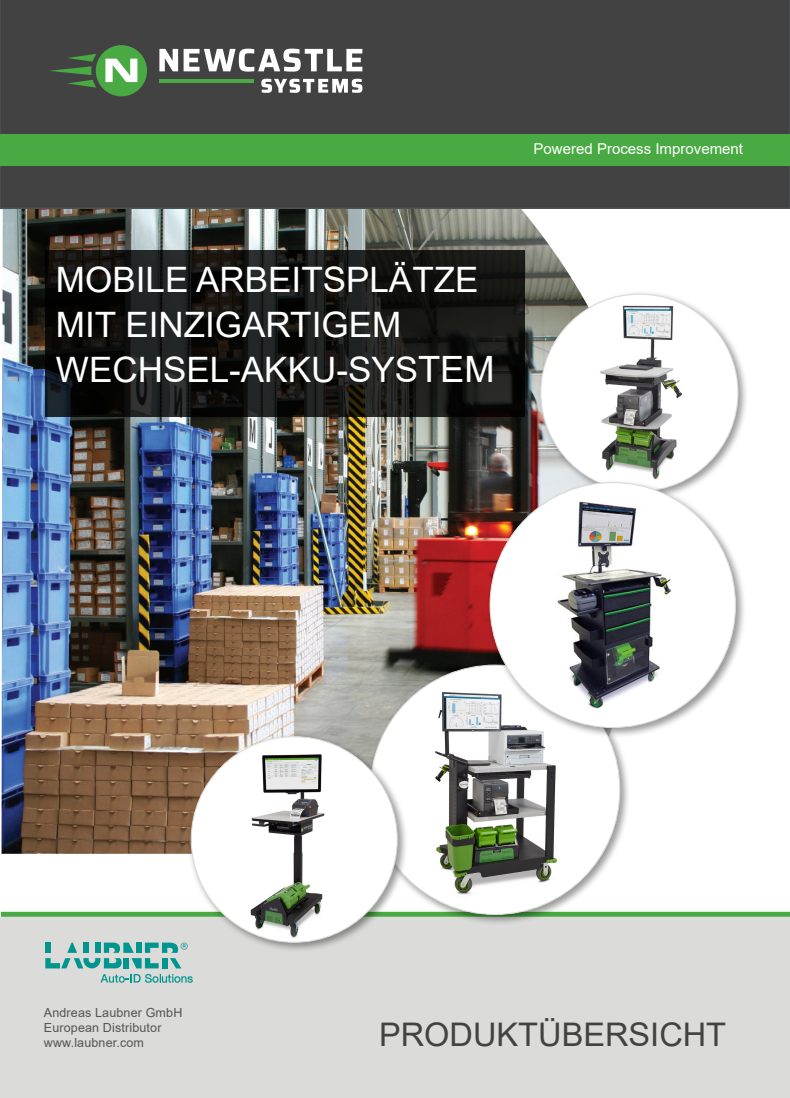
<style>
.page{position:relative;width:790px;height:1098px;background:#fff}
.page>*{position:absolute;margin:0;border:0;box-sizing:border-box;transform-origin:0 0}
.t1{font:35px/45px "Arial";color:#fff}
.t2{font:32.5px "Arial";color:#434243}
.t3{font:15px "Arial";color:#fff}
.t4{font:12.5px/15px "Arial";letter-spacing:.01em;color:#545454}
.s1{font-size:36.25px}
</style>
<div class="page">
<img style="left:2px;top:209px;width:577px;height:644px">
<div style="left:0;top:917px;width:789px;height:180px;background:#dbdbd9"></div>
<div style="left:0;top:0;width:789px;height:209px;background:#434243"></div>
<div style="left:0;top:135px;width:789px;height:31px;background:#49a942"></div>
<svg style="left:159px;top:49px;width:203px;height:23px"></svg>
<svg style="left:261px;top:79px;width:101px;height:14px"></svg>
<hr style="left:159px;top:79px;width:95px;height:3px;background:#49a942">
<svg style="left:49px;top:45px;width:98px;height:51px;background:#587d55"></svg>
<div style="left:1px;top:911px;width:788px;height:5px;background:#49a942"></div>
<svg style="left:45px;top:250px;width:479px;height:167px;background:#151614"></svg>
<div style="left:45px;top:942px;width:6px;height:10px;background:#00958e"></div>
<svg style="left:67px;top:942px;width:10px;height:10px"></svg>
<div style="left:136px;top:942px;width:5px;height:10px;background:#00958e"></div>
<div style="left:83px;top:942px;width:6px;height:10px;background:#00958e"></div>
<div style="left:95px;top:942px;width:5px;height:10px;background:#00958e"></div>
<svg style="left:104px;top:942px;width:30px;height:10px"></svg>
<svg style="left:45px;top:958px;width:148px;height:24px"></svg>
<svg style="left:145px;top:942px;width:42px;height:10px"></svg>
<div style="left:536px;top:290px;width:212px;height:212px;background:#000;opacity:.4"></div>
<svg style="left:540px;top:294px;width:197px;height:197px"></svg>
<img style="left:550px;top:302px;width:182px;height:177px">
<div style="left:366px;top:661px;width:264px;height:264px;background:#000;opacity:.4"></div>
<img style="left:373px;top:671px;width:245px;height:243px">
<div style="left:187px;top:733px;width:220px;height:220px;background:#000;opacity:.4"></div>
<div style="left:191px;top:736px;width:206px;height:206px;background:#fff;border-radius:50%"></div>
<img style="left:236px;top:743px;width:135px;height:199px">
<div style="left:486px;top:479px;width:259px;height:259px;background:#000;opacity:.4"></div>
<div style="left:490px;top:482px;width:245px;height:245px;background:#fff;border-radius:50%"></div>
<img style="left:490px;top:492px;width:245px;height:225px">
<p class="t1" style="left:56px;top:257px;width:424px">MOBILE ARBEITSPLÄTZE</p>
<p class="t1" style="left:56px;top:302px;width:440px">MIT EINZIGARTIGEM<br>WECHSEL-AKKU-SYS<span class="s1">TEM</span></p>
<p class="t3" style="left:533px;top:138px;width:211px">Powered Process Improvement</p>
<p class="t4" style="left:44px;top:1005px;width:140px">Andreas Laubner GmbH<br>European Distributor</p>
<p class="t4" style="left:44px;top:1035px;width:102px">www.laubner.com</p>
<p class="t2" style="left:379px;top:1012px;width:348px">PRODUKTÜBERSICHT</p>
</div>
